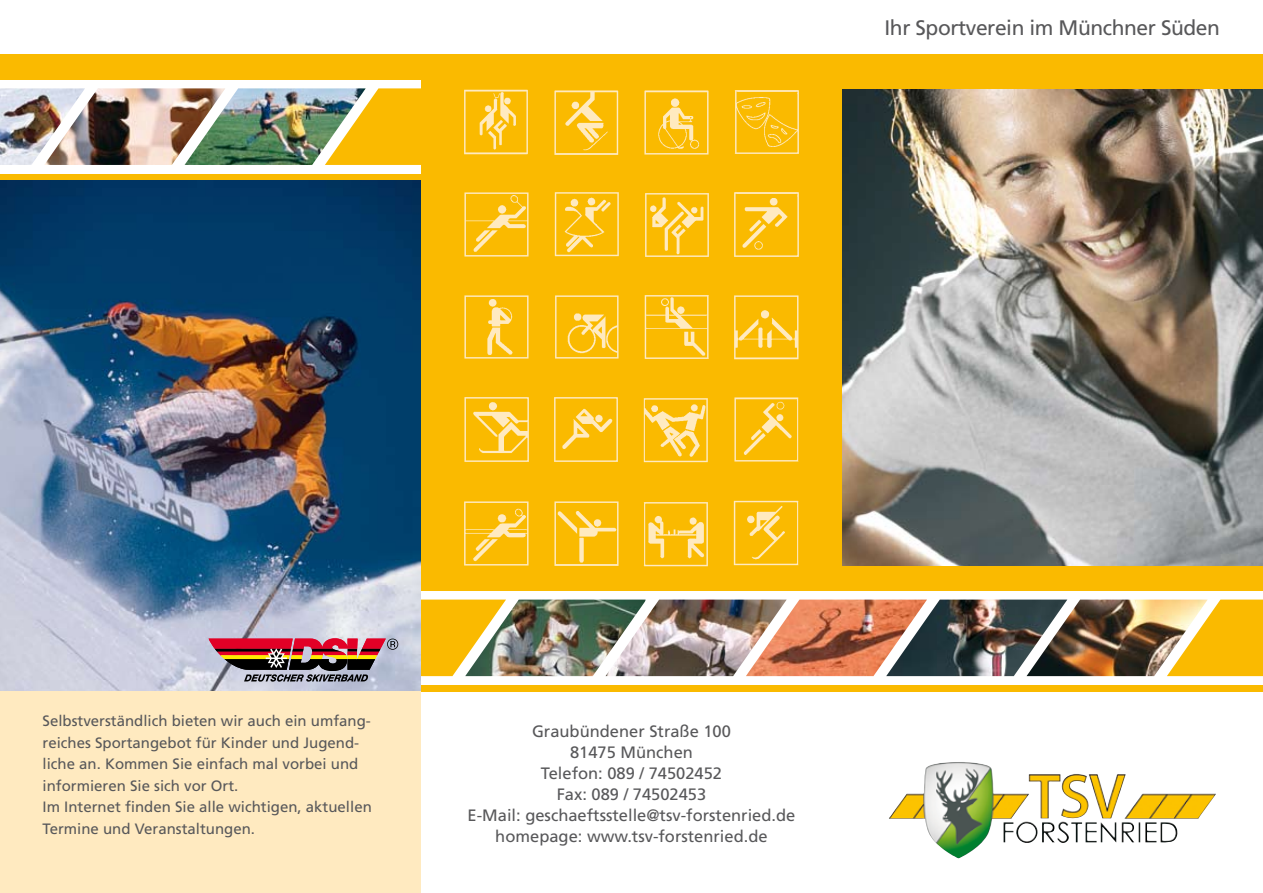
<style>
.page{position:relative;width:1263px;height:893px;background:#fff}
.page>*{position:absolute;margin:0;border:0;box-sizing:border-box;transform-origin:0 0}
.t1{font:21px "Frutiger";letter-spacing:-.02em;color:#58585a}
.t2{font:16.5px/21px "Frutiger";color:#58585a;text-align:center}
.t3{font:15px/21.6px "Frutiger";color:#58585a}
</style>
<div class="page">
<div style="left:0;top:54px;width:421px;height:839px;background:#ffeac0"></div>
<div style="left:421px;top:54px;width:842px;height:638px;background:#faba00"></div>
<div style="left:0;top:54px;width:421px;height:142px;background:#faba00"></div>
<div style="left:421px;top:591px;width:842px;height:94px;background:#fff"></div>
<img style="left:889px;top:762px;width:327px;height:96px">
<img style="left:842px;top:89px;width:421px;height:477px">
<img style="left:927px;top:600px;width:99px;height:76px">
<img style="left:1026px;top:600px;width:141px;height:76px">
<svg style="left:1167px;top:600px;width:96px;height:76px;background:#f6c435"></svg>
<div style="left:0;top:80px;width:421px;height:94px;background:#fff"></div>
<img style="left:0;top:88px;width:44px;height:77px">
<img style="left:44px;top:88px;width:141px;height:77px">
<img style="left:185px;top:88px;width:140px;height:77px">
<svg style="left:325px;top:88px;width:181px;height:77px"></svg>
<img style="left:787px;top:600px;width:140px;height:76px">
<img style="left:645px;top:600px;width:142px;height:76px">
<img style="left:506px;top:600px;width:139px;height:76px">
<img style="left:0;top:180px;width:421px;height:511px">
<img style="left:463px;top:89px;width:65px;height:65px">
<img style="left:464px;top:295px;width:65px;height:64px">
<img style="left:734px;top:192px;width:65px;height:65px">
<img style="left:734px;top:295px;width:65px;height:65px">
<img style="left:734px;top:397px;width:65px;height:65px">
<img style="left:464px;top:397px;width:65px;height:65px">
<img style="left:554px;top:397px;width:64px;height:65px">
<img style="left:555px;top:295px;width:64px;height:64px">
<img style="left:643px;top:398px;width:65px;height:65px">
<img style="left:644px;top:90px;width:65px;height:65px">
<img style="left:644px;top:502px;width:64px;height:65px">
<img style="left:733px;top:500px;width:66px;height:66px">
<img style="left:554px;top:90px;width:65px;height:65px">
<img style="left:645px;top:193px;width:64px;height:64px">
<img style="left:554px;top:192px;width:65px;height:65px">
<img style="left:464px;top:192px;width:65px;height:65px">
<img style="left:554px;top:501px;width:65px;height:65px">
<img style="left:464px;top:501px;width:65px;height:65px">
<img style="left:734px;top:90px;width:65px;height:64px">
<img style="left:644px;top:295px;width:65px;height:64px">
<svg style="left:209px;top:600px;width:297px;height:82px;background:#c0a388"></svg>
<h1 class="t1" style="left:884px;top:15px;width:337px">Ihr Sportverein im Münchner Süden</h1>
<p class="t3" style="left:43px;top:710px;width:331px">Selbstverständlich bieten wir auch ein umfang&shy;reiches Sportangebot für Kinder und Jugend&shy;liche an. Kommen Sie einfach mal vorbei und informieren Sie sich vor Ort.<br>Im Internet finden Sie alle wichtigen, aktuellen Termine und Veranstaltungen.</p>
<p class="t2" style="left:468px;top:720px;width:329px">Graubündener Straße 100<br>81475 München<br>Telefon: 089 / 74502452<br>Fax: 089 / 74502453<br>E-Mail: geschaeftsstelle@tsv-forstenried.de homepage: www.tsv-forstenried.de</p>
</div>
